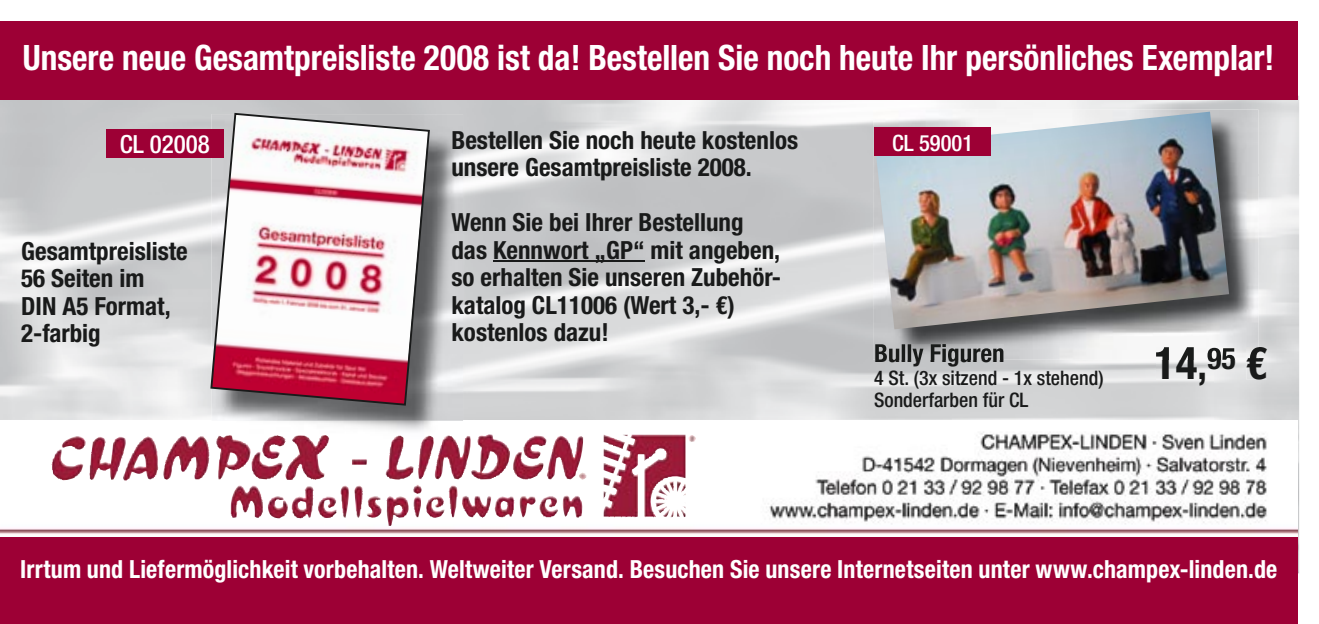
<style>
.page{position:relative;width:1319px;height:624px;background:#fff}
.page>*{position:absolute;margin:0;border:0;box-sizing:border-box;transform-origin:0 0}
.t1{font:700 condensed 45px "Helvetica Neue LT";color:#191a1a}
.t2{font:700 condensed 35px "Helvetica Neue LT";color:#fff;scale:.95 1}
.t3{font:700 condensed 25px/27.5px "Helvetica Neue LT";color:#191a1a}
.t4{font:700 condensed 25px "Helvetica Neue LT";letter-spacing:.005em;color:#fff;scale:.96 1}
.t5{font:500 condensed 25px "Helvetica Neue LT";color:#fff}
.t6{font:500 condensed 22.5px "Helvetica Neue LT";color:#fff}
.t7{font:500 condensed 20px/22.5px "Helvetica Neue LT";color:#191a1a}
.s1{font-size:40px}
</style>
<div class="page">
<img style="left:0;top:99px;width:259px;height:321px">
<img style="left:259px;top:96px;width:1039px;height:78px">
<img style="left:463px;top:174px;width:488px;height:246px">
<img style="left:1212px;top:174px;width:86px;height:399px">
<img style="left:875px;top:360px;width:128px;height:7px">
<img style="left:1207px;top:360px;width:27px;height:9px">
<img style="left:1246px;top:347px;width:20px;height:32px">
<img style="left:0;top:421px;width:1297px;height:116px">
<div style="left:0;top:21px;width:1297px;height:78px;background:#9d0035"></div>
<img style="left:32px;top:431px;width:670px;height:96px">
<div style="left:0;top:537px;width:1297px;height:87px;background:#9d0035"></div>
<div style="left:106px;top:129px;width:117px;height:28px;background:#9d0035"></div>
<img style="left:873px;top:110px;width:385px;height:250px">
<img style="left:875px;top:344px;width:128px;height:16px">
<img style="left:1155px;top:347px;width:41px;height:13px">
<img style="left:1207px;top:348px;width:27px;height:12px">
<svg style="left:1246px;top:347px;width:12px;height:13px"></svg>
<img style="left:875px;top:112px;width:353px;height:217px">
<img style="left:211px;top:114px;width:252px;height:325px">
<img style="left:217px;top:435px;width:237px;height:4px">
<svg style="left:210px;top:113px;width:220px;height:292px"></svg>
<hr style="left:493px;top:261px;width:151px;height:1px;background:#191a1a">
<div style="left:874px;top:128px;width:116px;height:28px;background:#9d0035"></div>
<h2 class="t2" style="left:23px;top:36px;width:1318px">Unsere neue Gesamtpreisliste 2008 ist da! Bestellen Sie noch heute Ihr persönliches Exemplar!</h2>
<p class="t5" style="left:120px;top:129px;width:92px">CL 02008</p>
<p class="t3" style="left:21px;top:237px;width:168px">Gesamtpreisliste<br>56 Seiten im<br>DIN A5 Format,<br>2-farbig</p>
<p class="t3" style="left:451px;top:126px;width:348px">Bestellen Sie noch heute kostenlos unsere Gesamtpreisliste 2008.</p>
<p class="t3" style="left:451px;top:208px;width:331px">Wenn Sie bei Ihrer Bestellung das Kennwort „GP“ mit angeben, so erhalten Sie unseren Zubehör&shy;katalog CL11006 (Wert 3,- €) kostenlos dazu!</p>
<p class="t6" style="left:891px;top:129px;width:83px">CL 59001</p>
<p class="t3" style="left:873px;top:339px;width:132px">Bully Figuren</p>
<p class="t7" style="left:873px;top:366px;width:231px">4 St. (3x sitzend - 1x stehend)<br>Sonderfarben für CL</p>
<h1 class="t1" style="left:1153px;top:336px;width:114px">14<span class="s1">,</span><sup>95</sup> €</h1>
<p class="t4" style="left:20px;top:554px;width:1310px">Irrtum und Liefermöglichkeit vorbehalten. Weltweiter Versand. Besuchen Sie unsere Internetseiten unter www.champex-linden.de</p>
</div>
